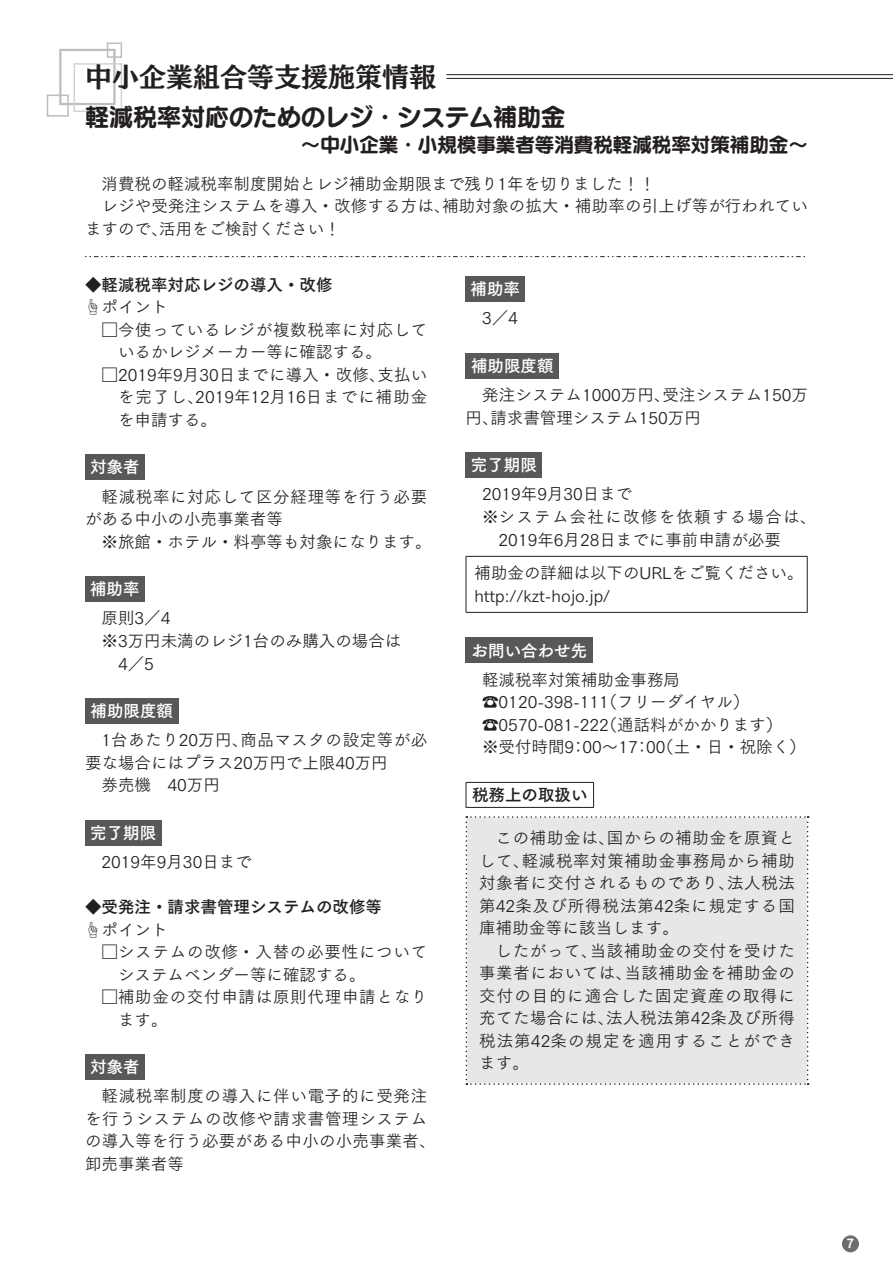
<style>
.page{position:relative;width:893px;height:1263px;background:#fff}
.page>*{position:absolute;margin:0;border:0;box-sizing:border-box;transform-origin:0 0}
.t1{font:27px "Mode Min B Std B";color:#231f20}
.t2{font:24px "G Maru Go Pro B";color:#231f20}
.t3{font:19.5px "G Maru Go Pro B";color:#231f20}
.t4{font:16.5px/22.5px "Tsuku Go Pro R";color:#231f20}
.t5{font:16.5px/22.5px "Tsuku Go Pro R";letter-spacing:.04em;color:#231f20}
.t6{font:16.5px/22.5px "Tsuku Go Pro R";letter-spacing:.045em;color:#231f20}
.t7{font:16.5px "Tsuku Go Pro B";color:#231f20}
.t8{font:16.5px "Tsuku Go Pro B";color:#fff}
.t9{font:16.5px "Tsuku Go Pro R";letter-spacing:.03em;color:#231f20}
.t10{font:16.5px "Tsuku Go Pro R";letter-spacing:.08em;color:#231f20}
.t11{font:12px "Rodin Pro B";color:#fff;scale:.94 1}
</style>
<div class="page">
<div style="left:842px;top:1235px;width:17px;height:17px;background:#6c6d70;border-radius:50%"></div>
<div style="left:59px;top:49px;width:57px;height:56px;border:2px solid #bcbdc0"></div>
<div style="left:74px;top:63px;width:48px;height:49px;border:2px solid #d1d2d4"></div>
<div style="left:47px;top:95px;width:22px;height:22px;border:2px solid #bcbdc0"></div>
<div style="left:107px;top:43px;width:15px;height:15px;border:2px solid #bcbdc0"></div>
<hr style="left:446px;top:74px;width:447px;height:1px;background:#231f20">
<hr style="left:446px;top:78px;width:447px;height:1px;background:#231f20">
<div style="left:85px;top:455px;width:60px;height:25px;background:#57585a"></div>
<div style="left:85px;top:576px;width:60px;height:25px;background:#57585a"></div>
<div style="left:85px;top:698px;width:94px;height:25px;background:#57585a"></div>
<div style="left:85px;top:820px;width:77px;height:25px;background:#57585a"></div>
<div style="left:85px;top:1054px;width:60px;height:25px;background:#57585a"></div>
<div style="left:466px;top:276px;width:59px;height:25px;background:#57585a"></div>
<div style="left:466px;top:353px;width:93px;height:25px;background:#57585a"></div>
<div style="left:466px;top:452px;width:76px;height:25px;background:#57585a"></div>
<hr style="left:466px;top:556px;width:342px;height:1px;background:#231f20">
<hr style="left:466px;top:557px;width:1px;height:55px;background:#231f20">
<hr style="left:807px;top:557px;width:1px;height:55px;background:#231f20">
<hr style="left:466px;top:612px;width:342px;height:1px;background:#231f20">
<div style="left:466px;top:638px;width:127px;height:25px;background:#57585a"></div>
<hr style="left:466px;top:782px;width:128px;height:1px;background:#231f20">
<svg style="left:466px;top:783px;width:1px;height:24px"></svg>
<svg style="left:593px;top:783px;width:1px;height:24px"></svg>
<hr style="left:466px;top:807px;width:128px;height:1px;background:#231f20">
<div style="left:466px;top:816px;width:343px;height:269px;background:#e6e7e9"></div>
<svg style="left:85px;top:256px;width:721px;height:1px"></svg>
<h1 class="t1" style="left:85px;top:54px;width:352px">中小企業組合等支援施策情報</h1>
<h2 class="t2" style="left:85px;top:101px;width:482px">軽減税率対応のためのレジ・システム補助金</h2>
<p class="t3" style="left:301px;top:131px;width:508px">〜中小企業・小規模事業者等消費税軽減税率対策補助金〜</p>
<p class="t4" style="left:102px;top:171px;width:556px">消費税の軽減税率制度開始とレジ補助金期限まで残り1年を切りました！！</p>
<p class="t4" style="left:102px;top:193px;width:708px">レジや受発注システムを導入・改修する方は、補助対象の拡大・補助率の引上げ等が行われてい</p>
<p class="t4" style="left:85px;top:216px;width:257px">ますので、活用をご検討ください！</p>
<p class="t7" style="left:85px;top:270px;width:249px">◆軽減税率対応レジの導入・改修</p>
<p class="t4" style="left:85px;top:294px;width:84px">☝ポイント</p>
<p class="t6" style="left:118px;top:317px;width:311px;text-indent:-16px">□今使っているレジが複数税率に対応しているかレジメーカー等に確認する。</p>
<p class="t4" style="left:118px;top:362px;width:311px;text-align:justify;text-indent:-16px">□2019年9月30日までに導入・改修、支払いを完了し、2019年12月16日までに補助金を申請する。</p>
<p class="t8" style="left:90px;top:453px;width:51px">対象者</p>
<p class="t5" style="left:85px;top:483px;width:344px;text-indent:16px">軽減税率に対応して区分経理等を行う必要がある中小の小売事業者等</p>
<p class="t4" style="left:102px;top:528px;width:331px">※旅館・ホテル・料亭等も対象になります。</p>
<p class="t8" style="left:90px;top:575px;width:51px">補助率</p>
<p class="t4" style="left:102px;top:605px;width:301px">原則3／4<br>※3万円未満のレジ1台のみ購入の場合は　4／5</p>
<p class="t8" style="left:91px;top:696px;width:84px">補助限度額</p>
<p class="t9" style="left:102px;top:726px;width:327px">1台あたり20万円、商品マスタの設定等が必</p>
<p class="t4" style="left:85px;top:749px;width:304px">要な場合にはプラス20万円で上限40万円</p>
<p class="t4" style="left:102px;top:772px;width:120px">券売機　40万円</p>
<p class="t8" style="left:90px;top:818px;width:68px">完了期限</p>
<p class="t4" style="left:102px;top:849px;width:152px">2019年9月30日まで</p>
<p class="t7" style="left:85px;top:892px;width:298px">◆受発注・請求書管理システムの改修等</p>
<p class="t4" style="left:85px;top:916px;width:84px">☝ポイント</p>
<p class="t6" style="left:118px;top:939px;width:311px;text-indent:-16px">□システムの改修・入替の必要性についてシステムベンダー等に確認する。</p>
<p class="t6" style="left:118px;top:984px;width:311px;text-indent:-16px">□補助金の交付申請は原則代理申請となります。</p>
<p class="t8" style="left:90px;top:1052px;width:51px">対象者</p>
<p class="t5" style="left:85px;top:1083px;width:352px;text-indent:16px">軽減税率制度の導入に伴い電子的に受発注を行うシステムの改修や請求書管理システムの導入等を行う必要がある中小の小売事業者、卸売事業者等</p>
<p class="t8" style="left:471px;top:275px;width:51px">補助率</p>
<p class="t4" style="left:482px;top:305px;width:37px">3／4</p>
<p class="t8" style="left:471px;top:351px;width:84px">補助限度額</p>
<p class="t4" style="left:466px;top:382px;width:344px;text-indent:16px">発注システム1000万円、受注システム150万円、請求書管理システム150万円</p>
<p class="t8" style="left:471px;top:451px;width:67px">完了期限</p>
<p class="t4" style="left:482px;top:481px;width:152px">2019年9月30日まで</p>
<p class="t10" style="left:482px;top:503px;width:336px">※システム会社に改修を依頼する場合は、</p>
<p class="t4" style="left:499px;top:526px;width:284px">2019年6月28日までに事前申請が必要</p>
<p class="t4" style="left:474px;top:560px;width:331px">補助金の詳細は以下のURLをご覧ください。http://kzt-hojo.jp/</p>
<p class="t8" style="left:472px;top:636px;width:117px">お問い合わせ先</p>
<p class="t4" style="left:482px;top:666px;width:325px">軽減税率対策補助金事務局☎0120-398-111（フリーダイヤル）☎0570-081-222（通話料がかかります）<br>※受付時間9：00〜17：00（土・日・祝除く）</p>
<p class="t7" style="left:472px;top:781px;width:117px">税務上の取扱い</p>
<p class="t4" style="left:479px;top:825px;width:317px;text-align:justify;text-indent:16px">この補助金は、国からの補助金を原資として、軽減税率対策補助金事務局から補助対象者に交付されるものであり、法人税法第42条及び所得税法第42条に規定する国庫補助金等に該当します。</p>
<p class="t4" style="left:479px;top:938px;width:317px;text-align:justify;text-indent:16px">したがって、当該補助金の交付を受けた事業者においては、当該補助金を補助金の交付の目的に適合した固定資産の取得に充てた場合には、法人税法第42条及び所得税法第42条の規定を適用することができます。</p>
<p class="t11" style="left:847px;top:1236px;width:10px">7</p>
</div>
